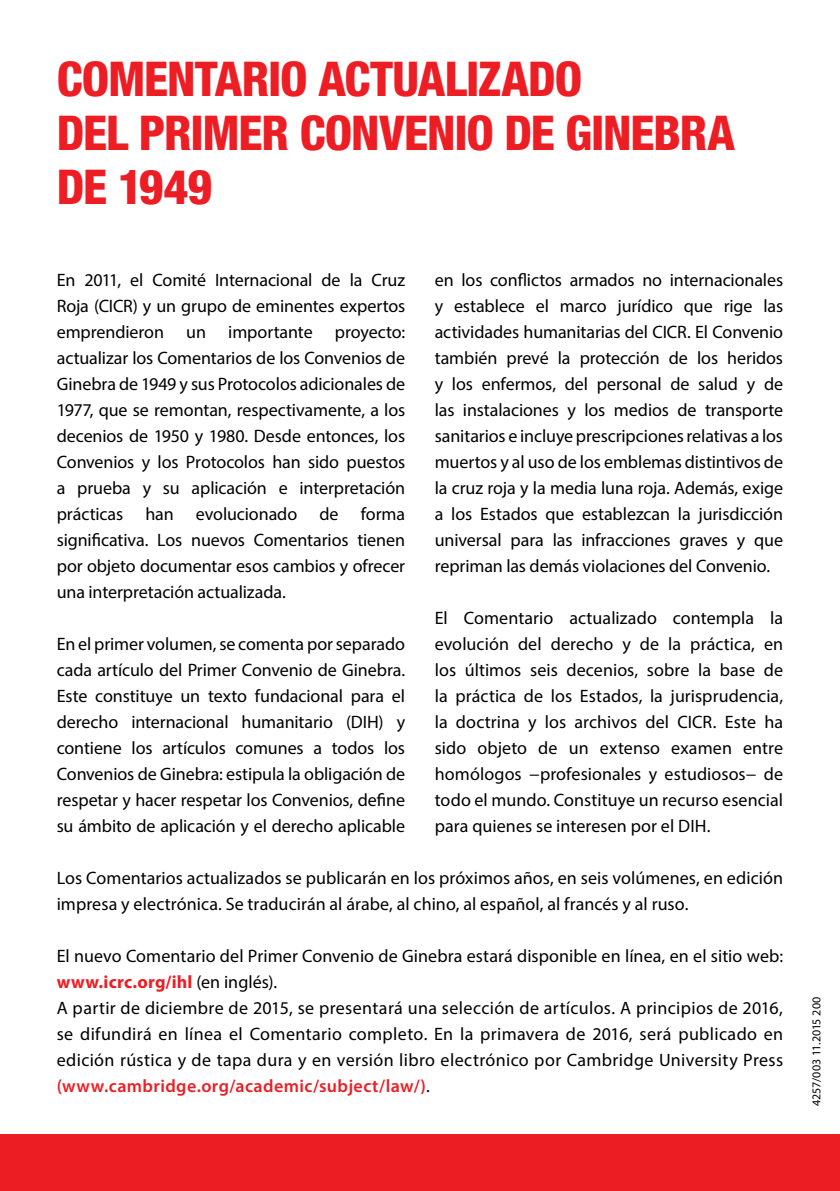
<style>
.page{position:relative;width:840px;height:1191px;background:#fff}
.page>*{position:absolute;margin:0;border:0;box-sizing:border-box;transform-origin:0 0}
.t1{font:800 condensed 48px/54px "Helvetica Neue";letter-spacing:-.025em;color:#ed1d24}
.t2{font:18px/26px "Myriad Pro";letter-spacing:.005em;color:#000;text-align:justify}
.t3{font:12px "Myriad Pro";letter-spacing:.005em;color:#000}
.s1{font-weight:700;color:#ed1d24}
.s2{font-weight:600;color:#ed1d24}
</style>
<div class="page">
<div style="left:0;top:1134px;width:839px;height:57px;background:#ed1d24"></div>
<h1 class="t1" style="left:57px;top:51px;width:679px">COMENTARIO ACTUALIZADO<br>DEL PRIMER CONVENIO DE GINEBRA<br>DE 1949</h1>
<p class="t2" style="left:434px;top:267px;width:350px">en los conflictos armados no internacionales y establece el marco jurídico que rige las actividades humanitarias del CICR. El Convenio también prevé la protección de los heridos y los enfermos, del personal de salud y de las instalaciones y los medios de transporte sanitarios e incluye prescripciones relativas a los muertos y al uso de los emblemas distintivos de la cruz roja y la media luna roja. Además, exige a los Estados que establezcan la jurisdicción universal para las infracciones graves y que repriman las demás violaciones del Convenio.</p>
<p class="t2" style="left:434px;top:604px;width:350px">El Comentario actualizado contempla la evolución del derecho y de la práctica, en los últimos seis decenios, sobre la base de la práctica de los Estados, la jurisprudencia, la doctrina y los archivos del CICR. Este ha sido objeto de un extenso examen entre homólogos −profesionales y estudiosos− de todo el mundo. Constituye un recurso esencial para quienes se interesen por el DIH.</p>
<p class="t2" style="left:57px;top:864px;width:727px">Los Comentarios actualizados se publicarán en los próximos años, en seis volúmenes, en edición impresa y electrónica. Se traducirán al árabe, al chino, al español, al francés y al ruso.</p>
<p class="t2" style="left:57px;top:942px;width:727px;text-align:left">El nuevo Comentario del Primer Convenio de Ginebra estará disponible en línea, en el sitio web: <span class="s1">www.icrc.org/ihl</span> (en inglés).<br>A partir de diciembre de 2015, se presentará una selección de artículos. A principios de 2016, se difundirá en línea el Comentario completo. En la primavera de 2016, será publicado en edición rústica y de tapa dura y en versión libro electrónico por Cambridge University Press <span class="s2">(www.cambridge.org/academic/subject/law/)</span>.</p>
<p class="t2" style="left:57px;top:267px;width:350px">En 2011, el Comité Internacional de la Cruz Roja (CICR) y un grupo de eminentes expertos emprendieron un importante proyecto: actualizar los Comentarios de los Convenios de Ginebra de 1949 y sus Protocolos adicionales de 1977, que se remontan, respectivamente, a los decenios de 1950 y 1980. Desde entonces, los Convenios y los Protocolos han sido puestos a prueba y su aplicación e interpretación prácticas han evolucionado de forma significativa. Los nuevos Comentarios tienen por objeto documentar esos cambios y ofrecer una interpretación actualizada.</p>
<p class="t2" style="left:57px;top:631px;width:350px">En el primer volumen, se comenta por separado cada artículo del Primer Convenio de Ginebra.<br>Este constituye un texto fundacional para el derecho internacional humanitario (DIH) y contiene los artículos comunes a todos los Convenios de Ginebra: estipula la obligación de respetar y hacer respetar los Convenios, define su ámbito de aplicación y el derecho aplicable</p>
<p class="t3" style="left:808px;top:1106px;width:111px;rotate:-90deg">4257/003 11.2015 200</p>
</div>
